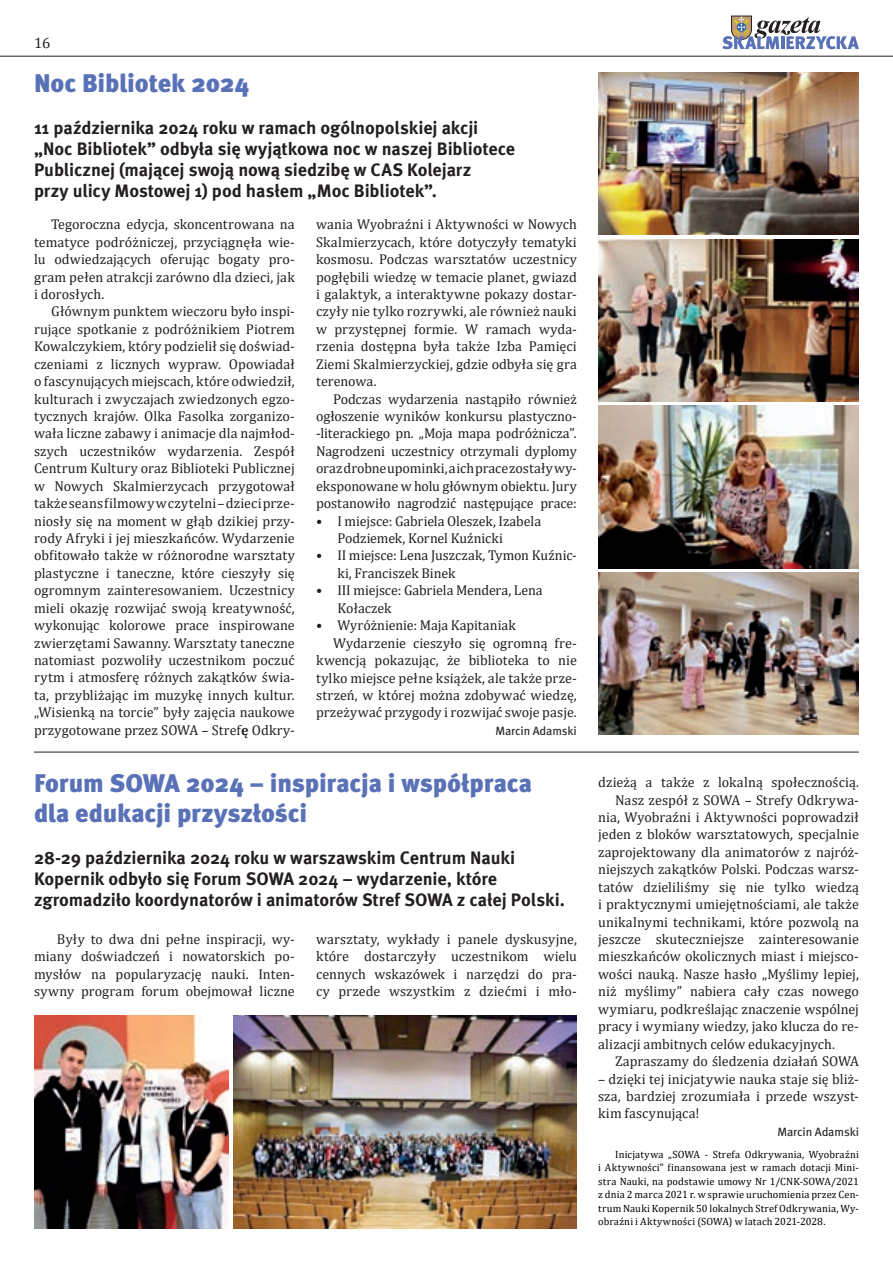
<style>
.page{position:relative;width:893px;height:1263px;background:#fff}
.page>*{position:absolute;margin:0;border:0;box-sizing:border-box;transform-origin:0 0}
.t1{font:900 25.5px/30px "Meta Pro";letter-spacing:-.01em;color:#5971b7}
.t2{font:700 18px/21px "Meta Pro";letter-spacing:-.005em;color:#231f20}
.t3{font:15px "Cambria";color:#231f20}
.t4{font:14.25px/17.4px "Cambria";letter-spacing:.005em;color:#231f20;text-align:justify}
.t5{font:12px "Meta Pro";letter-spacing:-.01em;color:#231f20}
.t6{font:10.5px/13.5px "Cambria";letter-spacing:.015em;color:#000002;text-align:justify}
.s1{font-weight:700}
</style>
<div class="page">
<img style="left:34px;top:1015px;width:195px;height:214px">
<img style="left:233px;top:1015px;width:344px;height:214px">
<img style="left:598px;top:72px;width:261px;height:163px">
<img style="left:598px;top:406px;width:261px;height:162px">
<img style="left:598px;top:239px;width:261px;height:162px">
<img style="left:598px;top:572px;width:261px;height:163px">
<hr style="left:34px;top:752px;width:825px;height:1px;background:#231f20">
<hr style="left:0;top:56px;width:893px;height:1px;background:#231f20">
<svg style="left:722px;top:16px;width:137px;height:33px"></svg>
<p class="t3" style="left:34px;top:34px;width:18px">16</p>
<h1 class="t1" style="left:34px;top:68px;width:217px">Noc Bibliotek 2024</h1>
<p class="t2" style="left:34px;top:116px;width:483px">11 października 2024 roku w ramach ogólnopolskiej akcji „Noc Bibliotek” odbyła się wyjątkowa noc w naszej Bibliotece Publicznej (mającej swoją nową siedzibę w CAS Kolejarz<br>przy ulicy Mostowej 1) pod hasłem „Moc Bibliotek”.</p>
<p class="t4" style="left:34px;top:216px;width:262px;text-indent:17px">Tegoroczna edycja, skoncentrowana na tematyce podróżniczej, przyciągnęła wie&shy;lu odwiedzających oferując bogaty pro&shy;gram pełen atrakcji zarówno dla dzieci, jak i dorosłych.</p>
<p class="t4" style="left:34px;top:303px;width:262px;text-indent:17px">Głównym punktem wieczoru było inspi&shy;rujące spotkanie z podróżnikiem Piotrem Kowalczykiem, który podzielił się doświad&shy;czeniami z licznych wypraw. Opowiadał o fascynujących miejscach, które odwiedził, kulturach i zwyczajach zwiedzonych egzo&shy;tycznych krajów. Olka Fasolka zorganizo&shy;wała liczne zabawy i animacje dla najmłod&shy;szych uczestników wydarzenia. Zespół Centrum Kultury oraz Biblioteki Publicznej w Nowych Skalmierzycach przygotował także seans filmowy w czytelni – dzieci prze&shy;niosły się na moment w głąb dzikiej przy&shy;rody Afryki i jej mieszkańców. Wydarzenie obfitowało także w różnorodne warsztaty plastyczne i taneczne, które cieszyły się ogromnym zainteresowaniem. Uczestnicy mieli okazję rozwijać swoją kreatywność, wykonując kolorowe prace inspirowane zwierzętami Sawanny. Warsztaty taneczne natomiast pozwoliły uczestnikom poczuć rytm i atmosferę różnych zakątków świa&shy;ta, przybliżając im muzykę innych kultur. „Wisienką na torcie” były zajęcia naukowe przygotowane przez SOWA – Stref<span class="s1">ę</span> Odkry-</p>
<p class="t4" style="left:316px;top:216px;width:262px">wania Wyobraźni i Aktywności w Nowych Skalmierzycach, które dotyczyły tematyki kosmosu. Podczas warsztatów uczestnicy pogłębili wiedzę w temacie planet, gwiazd i galaktyk, a interaktywne pokazy dostar&shy;czyły nie tylko rozrywki, ale również nauki w przystępnej formie. W ramach wyda&shy;rzenia dostępna była także Izba Pamięci Ziemi Skalmierzyckiej, gdzie odbyła się gra terenowa.</p>
<p class="t4" style="left:316px;top:390px;width:262px;text-indent:17px">Podczas wydarzenia nastąpiło również ogłoszenie wyników konkursu plastyczno--literackiego pn. „Moja mapa podróżnicza”.<br>Nagrodzeni uczestnicy otrzymali dyplomy oraz drobne upominki, a ich prace zostały wy&shy;eksponowane w holu głównym obiektu. Jury postanowiło nagrodzić następujące prace:</p>
<p class="t4" style="left:337px;top:512px;width:205px;text-indent:-21px">• I miejsce: Gabriela Oleszek, Izabela<br>Podziemek, Kornel Kuźnicki</p>
<p class="t4" style="left:337px;top:547px;width:241px;text-indent:-21px">• II miejsce: Lena Juszczak, Tymon Kuźnic&shy;ki, Franciszek Binek</p>
<p class="t4" style="left:337px;top:582px;width:207px;text-indent:-21px">• III miejsce: Gabriela Mendera, Lena<br>Kołaczek</p>
<p class="t4" style="left:316px;top:617px;width:201px">• Wyróżnienie: Maja Kapitaniak</p>
<p class="t4" style="left:333px;top:634px;width:245px">Wydarzenie cieszyło się ogromną fre-</p>
<p class="t4" style="left:316px;top:651px;width:262px">kwencją pokazując, że biblioteka to nie</p>
<p class="t4" style="left:316px;top:669px;width:262px">tylko miejsce pełne książek, ale także prze-</p>
<p class="t4" style="left:316px;top:686px;width:262px">strzeń, w której można zdobywać wiedzę,</p>
<p class="t4" style="left:316px;top:704px;width:262px">przeżywać przygody i rozwijać swoje pasje.</p>
<p class="t5" style="left:495px;top:723px;width:83px">Marcin Adamski</p>
<h1 class="t1" style="left:34px;top:769px;width:500px">Forum SOWA 2024 – inspiracja i współpraca dla edukacji przyszłości</h1>
<p class="t2" style="left:34px;top:846px;width:532px">28-29 października 2024 roku w warszawskim Centrum Nauki<br>Kopernik odbyło się Forum SOWA 2024 – wydarzenie, które zgromadziło koordynatorów i animatorów Stref SOWA z całej Polski.</p>
<p class="t4" style="left:34px;top:930px;width:262px;text-indent:23px">Były to dwa dni pełne inspiracji, wy&shy;miany doświadczeń i nowatorskich po&shy;mysłów na popularyzację nauki. Inten&shy;sywny program forum obejmował liczne</p>
<p class="t4" style="left:316px;top:930px;width:262px">warsztaty, wykłady i panele dyskusyjne, które dostarczyły uczestnikom wielu cennych wskazówek i narzędzi do pra&shy;cy przede wszystkim z dziećmi i mło-</p>
<p class="t4" style="left:598px;top:773px;width:262px">dzieżą a także z lokalną społecznością.</p>
<p class="t4" style="left:615px;top:791px;width:245px">Nasz zespół z SOWA – Strefy Odkrywa-</p>
<p class="t4" style="left:598px;top:808px;width:262px">nia, Wyobraźni i Aktywności poprowadził</p>
<p class="t4" style="left:598px;top:826px;width:262px">jeden z bloków warsztatowych, specjalnie</p>
<p class="t4" style="left:598px;top:843px;width:262px">zaprojektowany dla animatorów z najróż-</p>
<p class="t4" style="left:598px;top:861px;width:262px">niejszych zakątków Polski. Podczas warsz-</p>
<p class="t4" style="left:598px;top:878px;width:262px">tatów dzieliliśmy się nie tylko wiedzą</p>
<p class="t4" style="left:598px;top:895px;width:262px">i praktycznymi umiejętnościami, ale także</p>
<p class="t4" style="left:598px;top:913px;width:262px">unikalnymi technikami, które pozwolą na</p>
<p class="t4" style="left:598px;top:930px;width:262px">jeszcze skuteczniejsze zainteresowanie</p>
<p class="t4" style="left:598px;top:948px;width:262px">mieszkańców okolicznych miast i miejsco-</p>
<p class="t4" style="left:598px;top:965px;width:262px">wości nauką. Nasze hasło „Myślimy lepiej,</p>
<p class="t4" style="left:598px;top:983px;width:262px">niż myślimy” nabiera cały czas nowego</p>
<p class="t4" style="left:598px;top:1000px;width:262px">wymiaru, podkreślając znaczenie wspólnej</p>
<p class="t4" style="left:598px;top:1017px;width:262px">pracy i wymiany wiedzy, jako klucza do re-</p>
<p class="t4" style="left:598px;top:1035px;width:238px">alizacji ambitnych celów edukacyjnych.</p>
<p class="t4" style="left:615px;top:1052px;width:245px">Zapraszamy do śledzenia działań SOWA</p>
<p class="t4" style="left:598px;top:1070px;width:262px">– dzięki tej inicjatywie nauka staje się bliż&shy;sza, bardziej zrozumiała i przede wszyst&shy;kim fascynująca!</p>
<p class="t5" style="left:778px;top:1124px;width:83px">Marcin Adamski</p>
<p class="t6" style="left:598px;top:1147px;width:262px;text-indent:17px">Inicjatywa „SOWA - Strefa Odkrywania, Wyobraźni i Aktywności” finansowana jest w ramach dotacji Mini&shy;stra Nauki, na podstawie umowy Nr 1/CNK-SOWA/2021 z dnia 2 marca 2021 r. w sprawie uruchomienia przez Cen&shy;trum Nauki Kopernik 50 lokalnych Stref Odkrywania, Wy&shy;obraźni i Aktywności (SOWA) w latach 2021-2028.</p>
</div>
